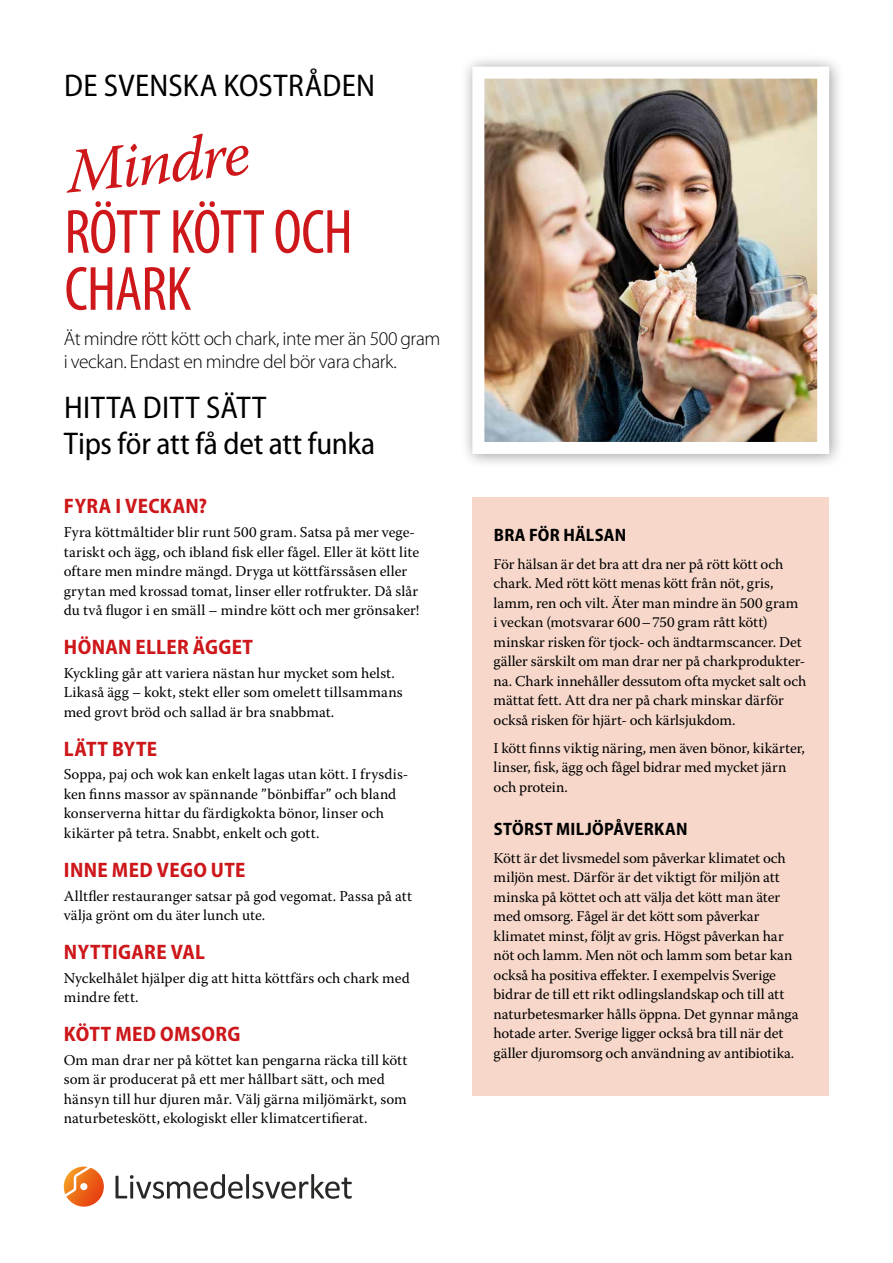
<style>
.page{position:relative;width:893px;height:1263px;background:#fff}
.page>*{position:absolute;margin:0;border:0;box-sizing:border-box;transform-origin:0 0}
.t1{font:condensed 63px/57px "Myriad Pro";letter-spacing:-.015em;color:#cd171a}
.t2{font:italic 63px "Warnock Pro";color:#cd171a}
.t3{font:semi-condensed 31.5px/36px "Myriad Pro";letter-spacing:.005em;color:#000}
.t4{font:700 semi-condensed 21px "Myriad Pro";letter-spacing:.015em;color:#cd171a}
.t5{font:300 19.5px/22.5px "Myriad Pro";letter-spacing:-.02em;color:#000}
.t6{font:700 semi-condensed 18px "Myriad Pro";letter-spacing:.015em;color:#000}
.t7{font:15px/19.5px "Warnock Pro";color:#000}
</style>
<div class="page">
<svg style="left:115px;top:1174px;width:237px;height:25px"></svg>
<svg style="left:64px;top:1166px;width:40px;height:40px"></svg>
<div style="left:472px;top:497px;width:357px;height:599px;background:#f6d7ca"></div>
<div style="left:460px;top:54px;width:385px;height:416px;background:#000;opacity:.4"></div>
<img style="left:485px;top:80px;width:331px;height:361px">
<div style="left:472px;top:67px;width:357px;height:387px;border:12px solid #fff"></div>
<h2 class="t3" style="left:64px;top:68px;width:312px">DE SVENSKA KOSTRÅDEN</h2>
<h1 class="t2" style="left:63px;top:134px;width:185px;rotate:-6deg">Mindre</h1>
<h1 class="t1" style="left:64px;top:203px;width:290px">RÖTT KÖTT OCH<br>CHARK</h1>
<h3 class="t5" style="left:64px;top:327px;width:378px">Ät mindre rött kött och chark, inte mer än 500 gram i veckan. Endast en mindre del bör vara chark.</h3>
<h2 class="t3" style="left:64px;top:390px;width:313px">HITTA DITT SÄTT<br>Tips för att få det att funka</h2>
<h3 class="t4" style="left:64px;top:494px;width:145px">FYRA I VECKAN?</h3>
<p class="t7" style="left:64px;top:522px;width:357px">Fyra köttmåltider blir runt 500 gram. Satsa på mer vege&shy;tariskt och ägg, och ibland fisk eller fågel. Eller ät kött lite oftare men mindre mängd. Dryga ut köttfärssåsen eller grytan med krossad tomat, linser eller rotfrukter. Då slår du två flugor i en smäll – mindre kött och mer grönsaker!</p>
<h3 class="t4" style="left:64px;top:635px;width:191px">HÖNAN ELLER ÄGGET</h3>
<p class="t7" style="left:64px;top:663px;width:340px">Kyckling går att variera nästan hur mycket som helst.<br>Likaså ägg – kokt, stekt eller som omelett tillsammans med grovt bröd och sallad är bra snabbmat.</p>
<h3 class="t4" style="left:64px;top:737px;width:95px">LÄTT BYTE</h3>
<p class="t7" style="left:64px;top:764px;width:346px">Soppa, paj och wok kan enkelt lagas utan kött. I frysdis&shy;ken finns massor av spännande ”bönbiffar” och bland konserverna hittar du färdigkokta bönor, linser och kikärter på tetra. Snabbt, enkelt och gott.</p>
<h3 class="t4" style="left:64px;top:858px;width:183px">INNE MED VEGO UTE</h3>
<p class="t7" style="left:64px;top:885px;width:350px">Alltfler restauranger satsar på god vegomat. Passa på att välja grönt om du äter lunch ute.</p>
<h3 class="t4" style="left:64px;top:940px;width:142px">NYTTIGARE VAL</h3>
<p class="t7" style="left:64px;top:968px;width:348px">Nyckelhålet hjälper dig att hitta köttfärs och chark med mindre fett.</p>
<h3 class="t4" style="left:64px;top:1022px;width:178px">KÖTT MED OMSORG</h3>
<p class="t7" style="left:64px;top:1050px;width:345px">Om man drar ner på köttet kan pengarna räcka till kött som är producerat på ett mer hållbart sätt, och med hänsyn till hur djuren mår. Välj gärna miljömärkt, som naturbeteskött, ekologiskt eller klimatcertifierat.</p>
<p class="t6" style="left:494px;top:525px;width:134px">BRA FÖR HÄLSAN</p>
<p class="t7" style="left:494px;top:554px;width:314px">För hälsan är det bra att dra ner på rött kött och chark. Med rött kött menas kött från nöt, gris, lamm, ren och vilt. Äter man mindre än 500 gram<br>i veckan (motsvarar 600–750 gram rått kött) minskar risken för tjock- och ändtarmscancer. Det gäller särskilt om man drar ner på charkprodukter&shy;na. Chark innehåller dessutom ofta mycket salt och mättat fett. Att dra ner på chark minskar därför också risken för hjärt- och kärlsjukdom.</p>
<p class="t7" style="left:494px;top:738px;width:313px">I kött finns viktig näring, men även bönor, kikärter, linser, fisk, ägg och fågel bidrar med mycket järn och protein.</p>
<p class="t6" style="left:494px;top:819px;width:195px">STÖRST MILJÖPÅVERKAN</p>
<p class="t7" style="left:494px;top:848px;width:306px">Kött är det livsmedel som påverkar klimatet och miljön mest. Därför är det viktigt för miljön att minska på köttet och att välja det kött man äter med omsorg. Fågel är det kött som påverkar klimatet minst, följt av gris. Högst påverkan har nöt och lamm. Men nöt och lamm som betar kan också ha positiva effekter. I exempelvis Sverige bidrar de till ett rikt odlingslandskap och till att naturbetesmarker hålls öppna. Det gynnar många hotade arter. Sverige ligger också bra till när det gäller djuromsorg och användning av antibiotika.</p>
</div>
